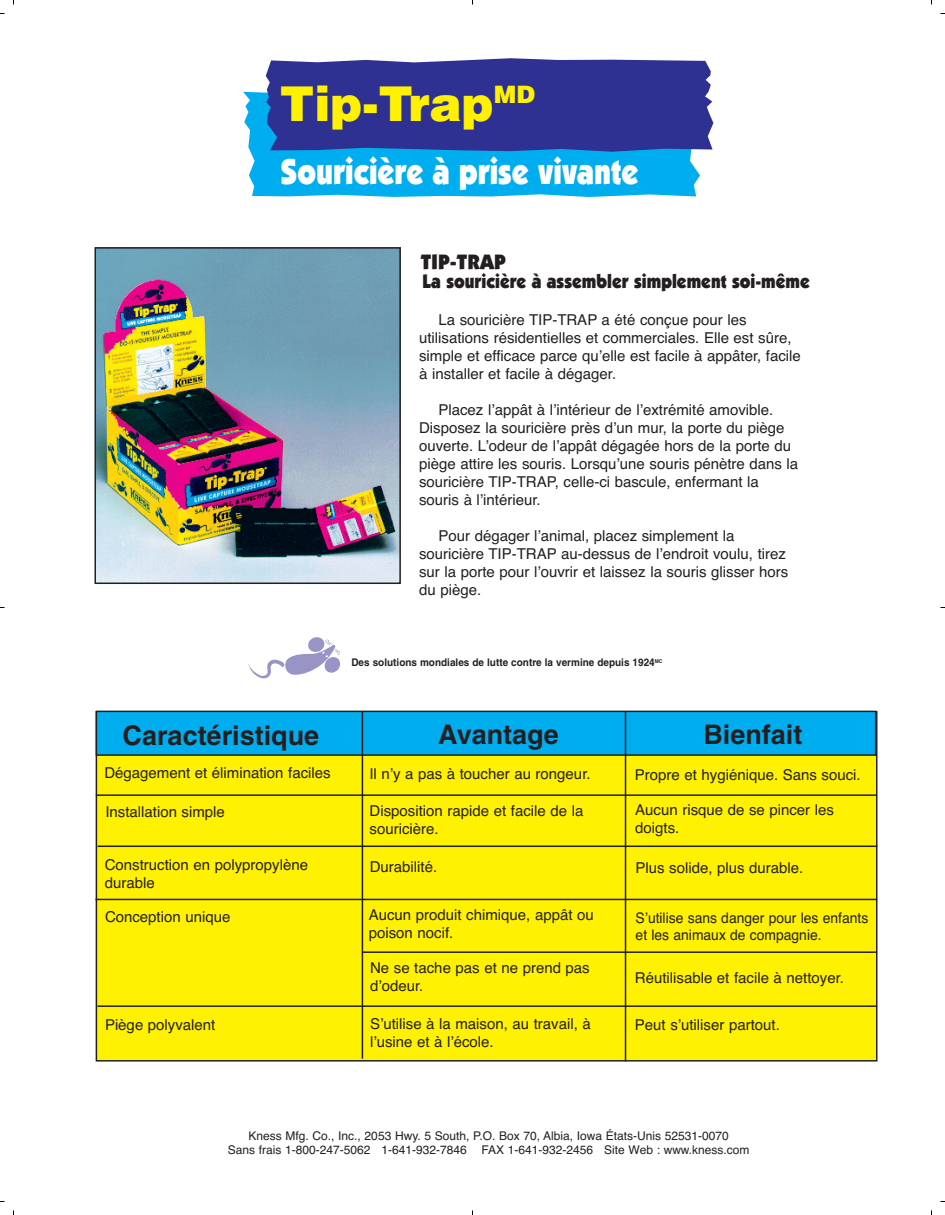
<style>
.page{position:relative;width:945px;height:1215px;background:#fff}
.page>*{position:absolute;margin:0;border:0;box-sizing:border-box;transform-origin:0 0}
.t1{font:900 48px "Helvetica";color:#fff101}
.t2{font:900 36px "Itc Kabel";color:#fff;scale:.85 1}
.t3{font:700 27px "Helvetica";color:#231f20}
.t4{font:900 21px "Itc Kabel";color:#231f20}
.t5{font:900 19.5px "Itc Kabel";color:#231f20;scale:.9 1}
.t6{font:15px/18px "Helvetica";color:#231f20}
.t7{font:14.7px/17.5px "Helvetica";color:#231f20;scale:.95 1}
.t8{font:12px/14.4px "Helvetica";color:#231f20;text-align:center}
.t9{font:700 10.5px "Helvetica";color:#231f20;scale:.95 1}
</style>
<div class="page">
<div style="left:96px;top:712px;width:781px;height:349px;background:#fff101"></div>
<div style="left:96px;top:711px;width:780px;height:44px;background:#00aeef"></div>
<div style="left:96px;top:711px;width:780px;height:45px;border:2px solid #231f20"></div>
<img style="left:97px;top:250px;width:301px;height:331px">
<div style="left:94px;top:247px;width:307px;height:337px;border:2px solid #231f20"></div>
<hr style="left:362px;top:711px;width:1px;height:348px;background:#231f20">
<hr style="left:625px;top:711px;width:1px;height:350px;background:#231f20">
<hr style="left:96px;top:794px;width:781px;height:2px;background:#231f20">
<hr style="left:98px;top:846px;width:779px;height:1px;background:#231f20">
<hr style="left:95px;top:899px;width:782px;height:1px;background:#231f20">
<hr style="left:362px;top:951px;width:515px;height:2px;background:#231f20">
<hr style="left:97px;top:1005px;width:780px;height:2px;background:#231f20">
<svg style="left:243px;top:92px;width:457px;height:105px;background:#10b3f0"></svg>
<svg style="left:266px;top:58px;width:447px;height:94px;background:#343b98"></svg>
<svg style="left:248px;top:637px;width:93px;height:42px"></svg>
<h1 class="t1" style="left:280px;top:86px;width:257px">Tip-Trap<sup>MD</sup></h1>
<h2 class="t2" style="left:281px;top:158px;width:423px">Souricière à prise vivante</h2>
<h3 class="t4" style="left:421px;top:254px;width:87px">TIP-TRAP</h3>
<h3 class="t5" style="left:422px;top:274px;width:432px">La souricière à assembler simplement soi-même</h3>
<p class="t6" style="left:419px;top:312px;width:383px;text-indent:19px">La souricière TIP-TRAP a été conçue pour les utilisations résidentielles et commerciales. Elle est sûre, simple et efficace parce quʼelle est facile à appâter, facile à installer et facile à dégager.</p>
<p class="t6" style="left:419px;top:402px;width:381px;text-indent:19px">Placez lʼappât à lʼintérieur de lʼextrémité amovible.<br>Disposez la souricière près dʼun mur, la porte du piège ouverte. Lʼodeur de lʼappât dégagée hors de la porte du piège attire les souris. Lorsquʼune souris pénètre dans la souricière TIP-TRAP, celle-ci bascule, enfermant la souris à lʼintérieur.</p>
<p class="t6" style="left:419px;top:528px;width:371px;text-indent:19px">Pour dégager lʼanimal, placez simplement la souricière TIP-TRAP au-dessus de lʼendroit voulu, tirez sur la porte pour lʼouvrir et laissez la souris glisser hors du piège.</p>
<p class="t9" style="left:351px;top:659px;width:329px">Des solutions mondiales de lutte contre la vermine depuis 1924<sup>MC</sup></p>
<h3 class="t3" style="left:123px;top:725px;width:198px">Caractéristique</h3>
<h3 class="t3" style="left:438px;top:724px;width:122px">Avantage</h3>
<h3 class="t3" style="left:703px;top:725px;width:100px">Bienfait</h3>
<p class="t6" style="left:104px;top:765px;width:228px">Dégagement et élimination faciles</p>
<p class="t6" style="left:369px;top:766px;width:223px">Il nʼy a pas à toucher au rongeur.</p>
<p class="t6" style="left:635px;top:767px;width:227px">Propre et hygiénique. Sans souci.</p>
<p class="t6" style="left:105px;top:804px;width:121px">Installation simple</p>
<p class="t6" style="left:370px;top:803px;width:215px">Disposition rapide et facile de la souricière.</p>
<p class="t6" style="left:370px;top:859px;width:69px">Durabilité.</p>
<p class="t6" style="left:105px;top:857px;width:205px">Construction en polypropylène durable</p>
<p class="t6" style="left:105px;top:909px;width:127px">Conception unique</p>
<p class="t6" style="left:369px;top:907px;width:227px">Aucun produit chimique, appât ou poison nocif.</p>
<p class="t6" style="left:105px;top:1017px;width:112px">Piège polyvalent</p>
<p class="t6" style="left:370px;top:960px;width:221px">Ne se tache pas et ne prend pas dʼodeur.</p>
<p class="t6" style="left:370px;top:1016px;width:222px">Sʼutilise à la maison, au travail, à lʼusine et à lʼécole.</p>
<p class="t6" style="left:635px;top:802px;width:200px">Aucun risque de se pincer les doigts.</p>
<p class="t6" style="left:635px;top:860px;width:169px">Plus solide, plus durable.</p>
<p class="t7" style="left:636px;top:910px;width:246px">Sʼutilise sans danger pour les enfants et les animaux de compagnie.</p>
<p class="t6" style="left:635px;top:970px;width:211px">Réutilisable et facile à nettoyer.</p>
<p class="t6" style="left:635px;top:1017px;width:146px">Peut sʼutiliser partout.</p>
<p class="t8" style="left:228px;top:1130px;width:523px">Kness Mfg. Co., Inc., 2053 Hwy. 5 South, P.O. Box 70, Albia, Iowa États-Unis 52531-0070<br>Sans frais 1-800-247-5062 1-641-932-7846 FAX 1-641-932-2456 Site Web : www.kness.com</p>
</div>
